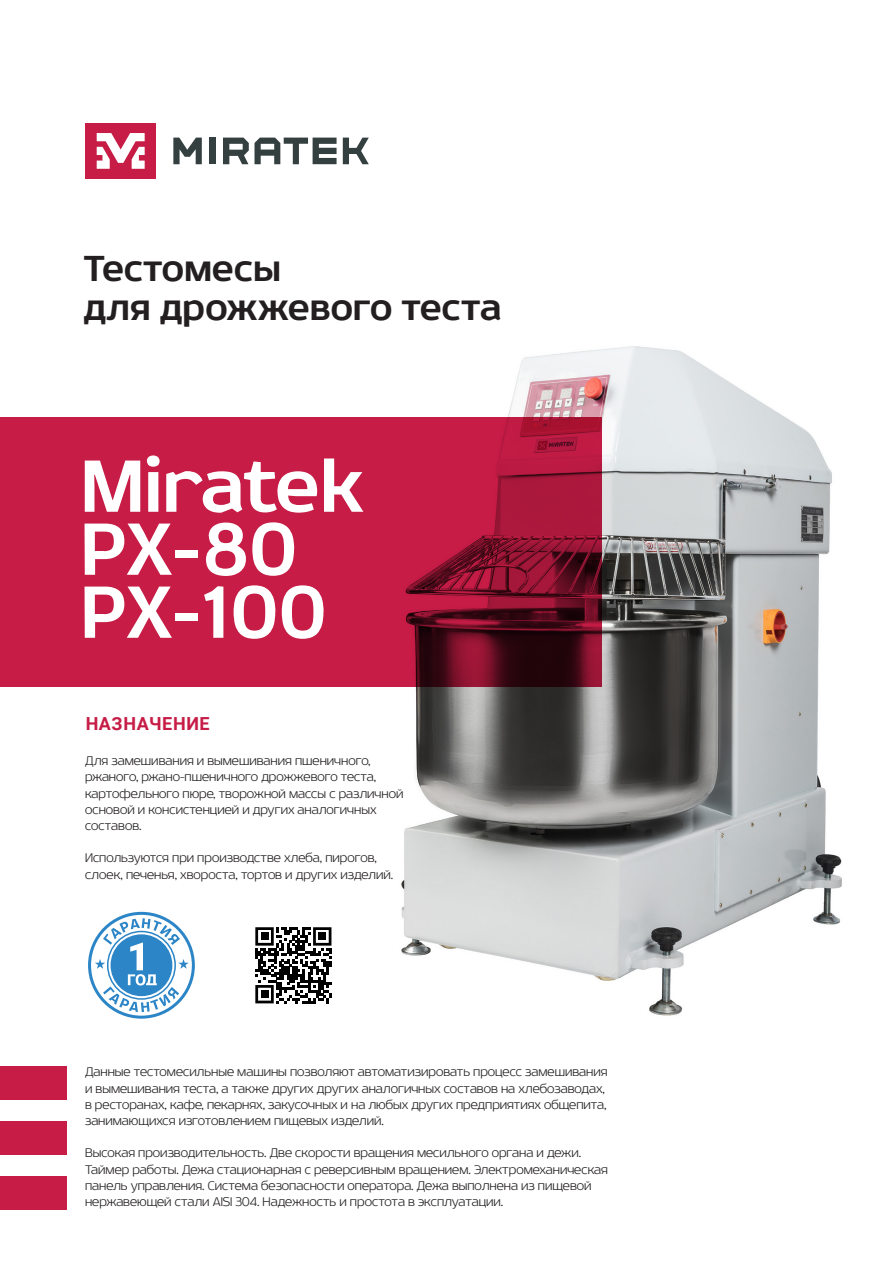
<style>
.page{position:relative;width:893px;height:1263px;background:#fff}
.page>*{position:absolute;margin:0;border:0;box-sizing:border-box;transform-origin:0 0}
.Машина{font:700 79.5px/63px "Sceptica";color:#fff}
.Под_машиной{font:700 39px/39px "Sceptica";color:#231f20}
.t1{font:700 18px "Roboto";letter-spacing:.035em;color:#c61c46}
.t2{font:300 13.5px/16.2px "Sceptica";color:#231f20}
</style>
<div class="page">
<img style="left:401px;top:346px;width:441px;height:670px">
<svg style="left:88px;top:911px;width:107px;height:108px"></svg>
<svg style="left:0;top:417px;width:602px;height:270px;fill:#c61c46"></svg>
<div style="left:0;top:1121px;width:66px;height:33px;background:#c61c46"></div>
<div style="left:0;top:1176px;width:66px;height:34px;background:#c61c46"></div>
<div style="left:0;top:1066px;width:66px;height:33px;background:#c61c46"></div>
<div style="left:209px;top:138px;width:7px;height:26px;background:#343f3f"></div>
<svg style="left:343px;top:138px;width:26px;height:26px"></svg>
<svg style="left:173px;top:138px;width:29px;height:26px"></svg>
<svg style="left:223px;top:138px;width:114px;height:26px"></svg>
<div style="left:85px;top:123px;width:71px;height:56px;background:#c61c46"></div>
<svg style="left:97px;top:133px;width:48px;height:36px"></svg>
<svg style="left:255px;top:927px;width:76px;height:76px"></svg>
<div style="left:261px;top:932px;width:7px;height:8px;background:#000"></div>
<div style="left:318px;top:932px;width:8px;height:8px;background:#000"></div>
<div style="left:261px;top:990px;width:7px;height:8px;background:#000"></div>
<p class="Под_машиной" style="left:83px;top:249px;width:419px">Тестомесы<br>для дрожжевого теста</p>
<p class="Машина" style="left:81px;top:455px;width:285px">Miratek<br>PX-80</p>
<p class="Машина" style="left:81px;top:581px;width:246px">РХ-100</p>
<h3 class="t1" style="left:85px;top:711px;width:126px">НАЗНАЧЕНИЕ</h3>
<p class="t2" style="left:85px;top:753px;width:320px">Для замешивания и вымешивания пшеничного, ржаного, ржано-пшеничного дрожжевого теста, картофельного пюре, творожной массы с различной основой и консистенцией и других аналогичных составов.</p>
<p class="t2" style="left:85px;top:850px;width:310px">Используются при производстве хлеба, пирогов, слоек, печенья, хвороста, тортов и других изделий.</p>
<p class="t2" style="left:85px;top:1064px;width:524px">Данные тестомесильные машины позволяют автоматизировать процесс замешивания и вымешивания теста, а также других других аналогичных составов на хлебозаводах, в ресторанах, кафе, пекарнях, закусочных и на любых других предприятиях общепита, занимающихся изготовлением пищевых изделий.</p>
<p class="t2" style="left:85px;top:1145px;width:524px">Высокая производительность. Две скорости вращения месильного органа и дежи.<br>Таймер работы. Дежа стационарная с реверсивным вращением. Электромеханическая панель управления. Система безопасности оператора. Дежа выполнена из пищевой нержавеющей стали AISI 304. Надежность и простота в эксплуатации.</p>
</div>
